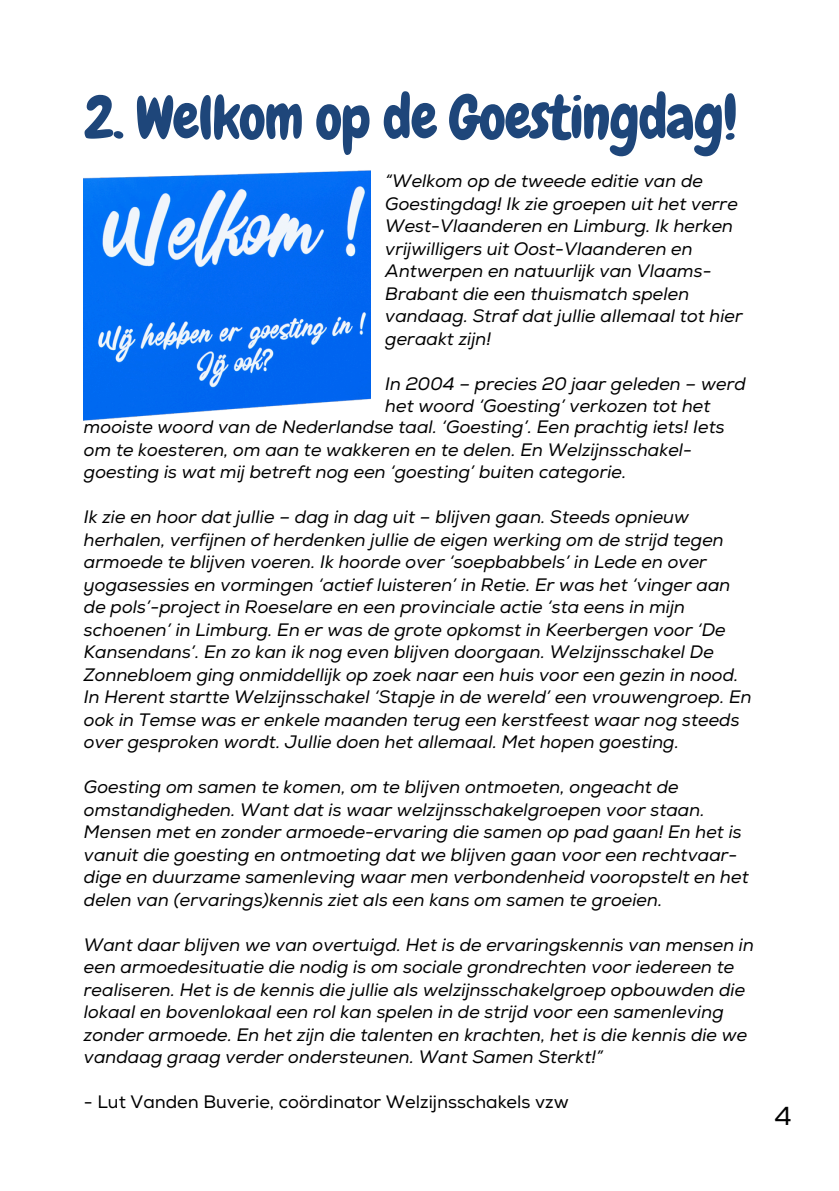
<style>
.page{position:relative;width:839px;height:1191px;background:#fff}
.page>*{position:absolute;margin:0;border:0;box-sizing:border-box;transform-origin:0 0}
.t1{font:60px "Chewy";letter-spacing:-.02em;color:#1e467a}
.t2{font:26px "Nexa";color:#000}
.t3{font:italic 18px/22.4px "Nexa";color:#000}
.t4{font:18px "Nexa";color:#000}
</style>
<div class="page">
<img style="left:84px;top:170px;width:286px;height:251px">
<p class="t1" style="left:84px;top:79px;width:655px">2. Welkom op de Goestingdag!</p>
<p class="t3" style="left:385px;top:173px;width:359px">“Welkom op de tweede editie van de Goestingdag! Ik zie groepen uit het verre West-Vlaanderen en Limburg. Ik herken vrijwilligers uit Oost-Vlaanderen en Antwerpen en natuurlijk van Vlaams-Brabant die een thuismatch spelen vandaag. Straf dat jullie allemaal tot hier geraakt zijn!</p>
<p class="t3" style="left:385px;top:375px;width:362px">In 2004 – precies 20 jaar geleden – werd het woord ‘Goesting’ verkozen tot het</p>
<h1 class="t3" style="left:84px;top:418px;width:642px">mooiste woord van de Nederlandse taal. ‘Goesting’. Een prachtig iets! Iets om te koesteren, om aan te wakkeren en te delen. En Welzijnsschakel&shy;goesting is wat mij betreft nog een ‘goesting’ buiten categorie.</h1>
<p class="t3" style="left:84px;top:508px;width:669px">Ik zie en hoor dat jullie – dag in dag uit – blijven gaan. Steeds opnieuw herhalen, verfijnen of herdenken jullie de eigen werking om de strijd tegen armoede te blijven voeren. Ik hoorde over ‘soepbabbels’ in Lede en over yogasessies en vormingen ‘actief luisteren’ in Retie. Er was het ‘vinger aan de pols’-project in Roeselare en een provinciale actie ‘sta eens in mijn schoenen’ in Limburg. En er was de grote opkomst in Keerbergen voor ‘De Kansendans’. En zo kan ik nog even blijven doorgaan. Welzijnsschakel De Zonnebloem ging onmiddellijk op zoek naar een huis voor een gezin in nood.<br>In Herent startte Welzijnsschakel ‘Stapje in de wereld’ een vrouwengroep. En ook in Temse was er enkele maanden terug een kerstfeest waar nog steeds over gesproken wordt. Jullie doen het allemaal. Met hopen goesting.</p>
<p class="t3" style="left:84px;top:778px;width:666px">Goesting om samen te komen, om te blijven ontmoeten, ongeacht de omstandigheden. Want dat is waar welzijnsschakelgroepen voor staan.<br>Mensen met en zonder armoede-ervaring die samen op pad gaan! En het is vanuit die goesting en ontmoeting dat we blijven gaan voor een rechtvaar&shy;dige en duurzame samenleving waar men verbondenheid vooropstelt en het delen van (ervarings)kennis ziet als een kans om samen te groeien.</p>
<p class="t3" style="left:84px;top:936px;width:671px">Want daar blijven we van overtuigd. Het is de ervaringskennis van mensen in een armoedesituatie die nodig is om sociale grondrechten voor iedereen te realiseren. Het is de kennis die jullie als welzijnsschakelgroep opbouwden die lokaal en bovenlokaal een rol kan spelen in de strijd voor een samenleving zonder armoede. En het zijn die talenten en krachten, het is die kennis die we vandaag graag verder ondersteunen. Want Samen Sterkt!”</p>
<p class="t4" style="left:84px;top:1095px;width:486px">- Lut Vanden Buverie, coördinator Welzijnsschakels vzw</p>
<p class="t2" style="left:774px;top:1107px;width:19px">4</p>
</div>
